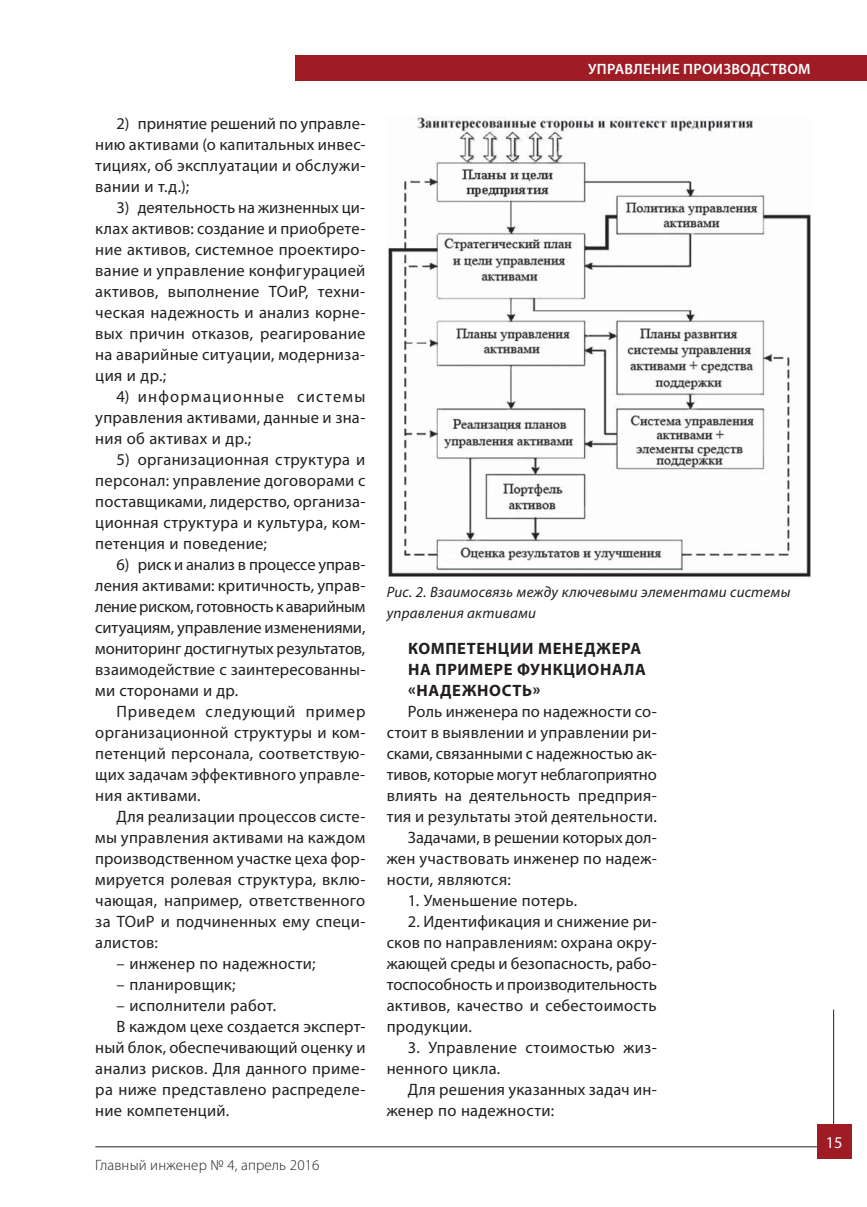
<style>
.page{position:relative;width:867px;height:1207px;background:#fff}
.page>*{position:absolute;margin:0;border:0;box-sizing:border-box;transform-origin:0 0}
.t1{font:16.5px/21px "Myriad Pro";letter-spacing:.015em;color:#231f20;text-align:justify}
.t2{font:700 16.5px/21px "Myriad Pro";letter-spacing:.04em;color:#231f20}
.t3{font:16.5px "Myriad Pro";letter-spacing:-.005em;color:#231f20}
.t4{font:16.5px "Myriad Pro";color:#fff}
.t5{font:italic 15px/21px "Myriad Pro";letter-spacing:.015em;color:#231f20}
.t6{font:300 15px "Myriad Pro";letter-spacing:.01em;color:#231f20}
.t7{font:600 15px "Myriad Pro";letter-spacing:.02em;color:#fff}
</style>
<div class="page">
<hr style="left:833px;top:1009px;width:1px;height:123px;background:#231f20">
<hr style="left:95px;top:1146px;width:722px;height:1px;background:#231f20">
<div style="left:295px;top:55px;width:572px;height:26px;background:#9f1c25"></div>
<div style="left:817px;top:1124px;width:34px;height:34px;background:#9f1c25"></div>
<img style="left:388px;top:117px;width:423px;height:460px">
<p class="t1" style="left:95px;top:114px;width:272px;text-indent:21px">2) принятие решений по управле&shy;нию активами (о капитальных инвес&shy;тициях, об эксплуатации и обслужи&shy;вании и т.д.);</p>
<p class="t1" style="left:95px;top:198px;width:272px;text-indent:21px">3) деятельность на жизненных ци&shy;клах активов: создание и приобрете&shy;ние активов, системное проектиро&shy;вание и управление конфигурацией активов, выполнение ТОиР, техни&shy;ческая надежность и анализ корне&shy;вых причин отказов, реагирование на аварийные ситуации, модерниза&shy;ция и др.;</p>
<p class="t1" style="left:95px;top:387px;width:271px;text-indent:21px">4) информационные системы управления активами, данные и зна&shy;ния об активах и др.;</p>
<p class="t1" style="left:95px;top:450px;width:272px;text-indent:21px">5) организационная структура и персонал: управление договорами с поставщиками, лидерство, организа&shy;ционная структура и культура, ком&shy;петенция и поведение;</p>
<p class="t1" style="left:95px;top:555px;width:272px;text-indent:21px">6) риск и анализ в процессе управ&shy;ления активами: критичность, управ&shy;ление риском, готовность к аварийным ситуациям, управление изменениями, мониторинг достигнутых результатов, взаимодействие с заинтересованны&shy;ми сторонами и др.</p>
<p class="t1" style="left:95px;top:702px;width:272px;text-indent:21px">Приведем следующий пример организационной структуры и ком&shy;петенций персонала, соответствую&shy;щих задачам эффективного управле&shy;ния активами.</p>
<p class="t1" style="left:95px;top:807px;width:272px;text-indent:21px">Для реализации процессов систе&shy;мы управления активами на каждом производственном участке цеха фор&shy;мируется ролевая структура, вклю&shy;чающая, например, ответственного за ТОиР и подчиненных ему специ&shy;алистов:</p>
<p class="t1" style="left:117px;top:954px;width:200px">– инженер по надежности;</p>
<p class="t1" style="left:117px;top:975px;width:120px">– планировщик;</p>
<p class="t1" style="left:117px;top:996px;width:161px">– исполнители работ.</p>
<p class="t1" style="left:117px;top:1017px;width:250px">В каждом цехе создается эксперт-</p>
<p class="t1" style="left:95px;top:1038px;width:272px">ный блок, обеспечивающий оценку и</p>
<p class="t1" style="left:95px;top:1059px;width:271px">анализ рисков. Для данного приме-</p>
<p class="t1" style="left:95px;top:1080px;width:271px">ра ниже представлено распределе-</p>
<p class="t1" style="left:95px;top:1101px;width:135px">ние компетенций.</p>
<p class="t6" style="left:95px;top:1156px;width:226px">Главный инженер № 4, апрель 2016</p>
<p class="t7" style="left:588px;top:60px;width:224px">УПРАВЛЕНИЕ ПРОИЗВОДСТВОМ</p>
<p class="t5" style="left:387px;top:582px;width:405px">Рис. 2. Взаимосвязь между ключевыми элементами системы управления активами</p>
<p class="t2" style="left:408px;top:639px;width:239px">КОМПЕТЕНЦИИ МЕНЕДЖЕРА<br>НА ПРИМЕРЕ ФУНКЦИОНАЛА «НАДЕЖНОСТЬ»</p>
<p class="t1" style="left:408px;top:702px;width:250px">Роль инженера по надежности со-</p>
<p class="t1" style="left:387px;top:723px;width:272px">стоит в выявлении и управлении ри-</p>
<p class="t1" style="left:387px;top:744px;width:272px">сками, связанными с надежностью ак-</p>
<p class="t3" style="left:387px;top:768px;width:272px">тивов, которые могут неблагоприятно</p>
<p class="t1" style="left:387px;top:786px;width:271px">влиять на деятельность предприя-</p>
<p class="t1" style="left:387px;top:807px;width:271px">тия и результаты этой деятельности.</p>
<p class="t1" style="left:408px;top:828px;width:250px">Задачами, в решении которых дол-</p>
<p class="t1" style="left:387px;top:849px;width:271px">жен участвовать инженер по надеж-</p>
<p class="t1" style="left:387px;top:870px;width:126px">ности, являются:</p>
<p class="t1" style="left:408px;top:891px;width:171px">1. Уменьшение потерь.</p>
<p class="t1" style="left:387px;top:912px;width:272px;text-indent:21px">2. Идентификация и снижение ри&shy;сков по направлениям: охрана окру&shy;жающей среды и безопасность, рабо&shy;тоспособность и производительность активов, качество и себестоимость продукции.</p>
<p class="t1" style="left:387px;top:1038px;width:271px;text-indent:21px">3. Управление стоимостью жиз&shy;ненного цикла.</p>
<p class="t1" style="left:387px;top:1080px;width:272px;text-indent:21px">Для решения указанных задач ин&shy;женер по надежности:</p>
<p class="t4" style="left:825px;top:1136px;width:18px">15</p>
</div>
